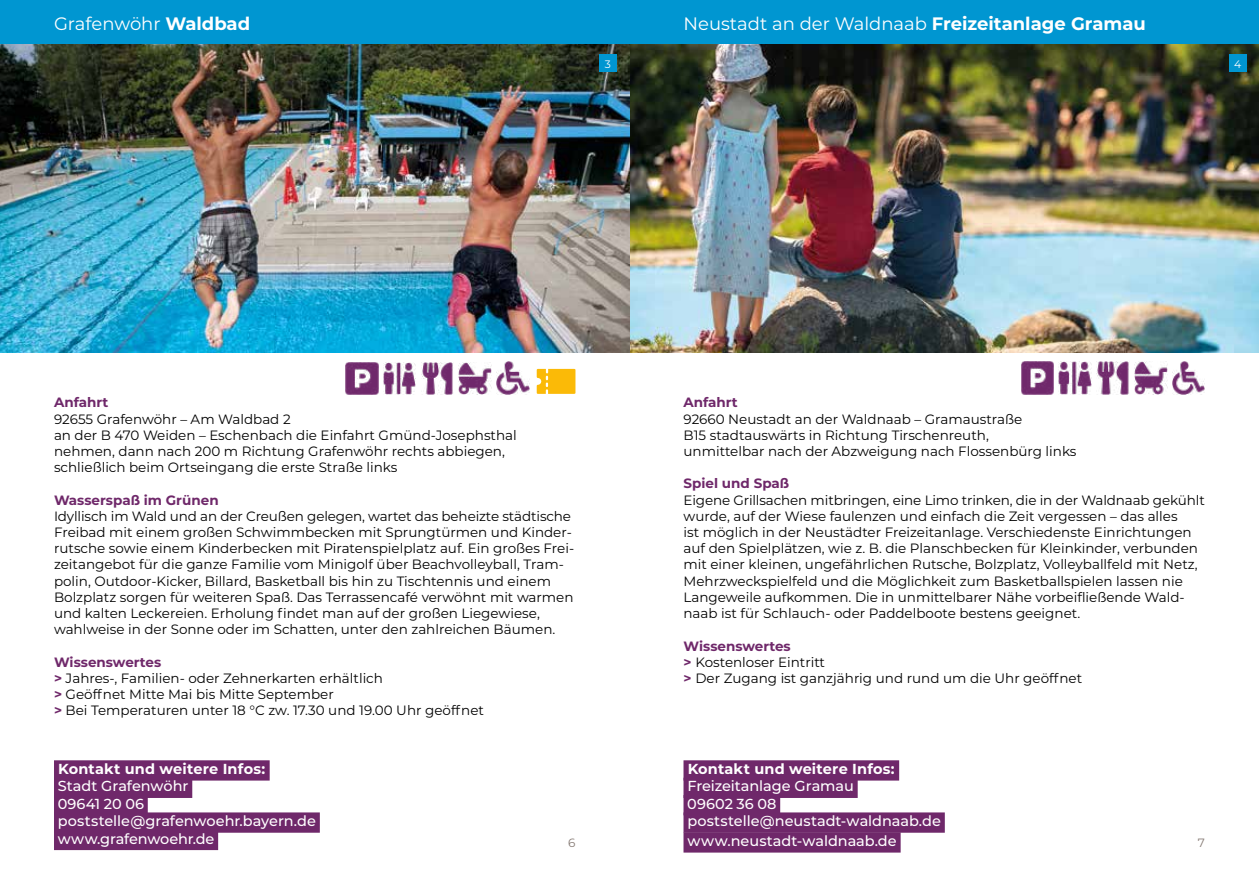
<style>
.page{position:relative;width:1259px;height:893px;background:#fff}
.page>*{position:absolute;margin:0;border:0;box-sizing:border-box;transform-origin:0 0}
.t1{font:18px "Montserrat";color:#fff}
.t2{font:500 14.55px/17.4px "Montserrat";color:#fff}
.t3{font:700 14.55px "Montserrat";letter-spacing:.01em;color:#fff}
.t4{font:13.5px/16.2px "Montserrat";color:#000}
.t5{font:700 13.5px "Montserrat";color:#6f286a}
.t6{font:12px "Montserrat";color:#857973}
.t7{font:10.8px "Montserrat";color:#fff}
.s1{font-weight:700}
.s2{font-weight:700;color:#6f286a}
</style>
<div class="page">
<img style="left:629px;top:43px;width:630px;height:310px">
<img style="left:1059px;top:362px;width:32px;height:32px">
<img style="left:1021px;top:362px;width:32px;height:32px">
<img style="left:1096px;top:362px;width:33px;height:32px">
<img style="left:1172px;top:362px;width:33px;height:32px">
<img style="left:497px;top:362px;width:32px;height:32px">
<img style="left:1134px;top:362px;width:33px;height:32px">
<div style="left:683px;top:760px;width:216px;height:21px;background:#6f286a"></div>
<div style="left:683px;top:778px;width:174px;height:20px;background:#6f286a"></div>
<div style="left:683px;top:795px;width:97px;height:20px;background:#6f286a"></div>
<div style="left:683px;top:812px;width:262px;height:21px;background:#6f286a"></div>
<div style="left:683px;top:832px;width:217px;height:21px;background:#6f286a"></div>
<div style="left:1228px;top:54px;width:18px;height:18px;background:#0096d1"></div>
<img style="left:0;top:43px;width:629px;height:310px">
<div style="left:0;top:0;width:1259px;height:43px;background:#0096d1"></div>
<img style="left:383px;top:362px;width:33px;height:33px">
<img style="left:345px;top:362px;width:33px;height:33px">
<img style="left:421px;top:362px;width:32px;height:33px">
<img style="left:459px;top:362px;width:32px;height:33px">
<div style="left:54px;top:760px;width:216px;height:21px;background:#6f286a"></div>
<div style="left:54px;top:778px;width:138px;height:20px;background:#6f286a"></div>
<div style="left:54px;top:795px;width:94px;height:20px;background:#6f286a"></div>
<div style="left:54px;top:812px;width:266px;height:21px;background:#6f286a"></div>
<div style="left:54px;top:830px;width:164px;height:20px;background:#6f286a"></div>
<div style="left:599px;top:54px;width:18px;height:18px;background:#0096d1"></div>
<svg style="left:537px;top:369px;width:38px;height:25px"></svg>
<h1 class="t1" style="left:54px;top:11px;width:198px">Grafenwöhr <span class="s1">Waldbad</span></h1>
<p class="t7" style="left:605px;top:57px;width:8px">3</p>
<h1 class="t1" style="left:683px;top:11px;width:464px">Neustadt an der Waldnaab <span class="s1">Freizeitanlage Gramau</span></h1>
<p class="t7" style="left:1234px;top:57px;width:9px">4</p>
<p class="t5" style="left:54px;top:393px;width:56px">Anfahrt</p>
<p class="t4" style="left:54px;top:410px;width:464px">92655 Grafenwöhr – Am Waldbad 2<br>an der B 470 Weiden – Eschenbach die Einfahrt Gmünd-Josephsthal nehmen, dann nach 200 m Richtung Grafenwöhr rechts abbiegen, schließlich beim Ortseingang die erste Straße links</p>
<p class="t5" style="left:54px;top:490px;width:166px">Wasserspaß im Grünen</p>
<p class="t4" style="left:54px;top:507px;width:521px">Idyllisch im Wald und an der Creußen gelegen, wartet das beheizte städtische Freibad mit einem großen Schwimmbecken mit Sprungtürmen und Kinder&shy;rutsche sowie einem Kinderbecken mit Piratenspielplatz auf. Ein großes Frei&shy;zeitangebot für die ganze Familie vom Minigolf über Beachvolleyball, Tram&shy;polin, Outdoor-Kicker, Billard, Basketball bis hin zu Tischtennis und einem Bolzplatz sorgen für weiteren Spaß. Das Terrassencafé verwöhnt mit warmen und kalten Leckereien. Erholung findet man auf der großen Liegewiese, wahlweise in der Sonne oder im Schatten, unter den zahlreichen Bäumen.</p>
<p class="t4" style="left:54px;top:653px;width:431px"><span class="s2">Wissenswertes<br>&gt;</span> Jahres-, Familien- oder Zehnerkarten erhältlich<br><span class="s2">&gt;</span> Geöffnet Mitte Mai bis Mitte September<br><span class="s2">&gt;</span> Bei Temperaturen unter 18 °C zw. 17.30 und 19.00 Uhr geöffnet</p>
<p class="t5" style="left:683px;top:393px;width:56px">Anfahrt</p>
<p class="t4" style="left:683px;top:410px;width:394px">92660 Neustadt an der Waldnaab – Gramaustraße<br>B15 stadtauswärts in Richtung Tirschenreuth,<br>unmittelbar nach der Abzweigung nach Flossenbürg links</p>
<p class="t5" style="left:683px;top:474px;width:107px">Spiel und Spaß</p>
<p class="t4" style="left:683px;top:491px;width:523px">Eigene Grillsachen mitbringen, eine Limo trinken, die in der Waldnaab gekühlt wurde, auf der Wiese faulenzen und einfach die Zeit vergessen – das alles<br>ist möglich in der Neustädter Freizeitanlage. Verschiedenste Einrichtungen auf den Spielplätzen, wie z. B. die Planschbecken für Kleinkinder, verbunden mit einer kleinen, ungefährlichen Rutsche, Bolzplatz, Volleyballfeld mit Netz, Mehrzweckspielfeld und die Möglichkeit zum Basketballspielen lassen nie Langeweile aufkommen. Die in unmittelbarer Nähe vorbeifließende Wald&shy;naab ist für Schlauch- oder Paddelboote bestens geeignet.</p>
<p class="t4" style="left:683px;top:637px;width:400px"><span class="s2">Wissenswertes<br>&gt;</span> Kostenloser Eintritt<br><span class="s2">&gt;</span> Der Zugang ist ganzjährig und rund um die Uhr geöffnet</p>
<p class="t3" style="left:58px;top:758px;width:208px">Kontakt und weitere Infos:</p>
<p class="t2" style="left:58px;top:777px;width:260px">Stadt Grafenwöhr<br>09641 20 06 poststelle@grafenwoehr.bayern.de www.grafenwoehr.de</p>
<p class="t3" style="left:688px;top:758px;width:208px">Kontakt und weitere Infos:</p>
<p class="t2" style="left:687px;top:777px;width:255px">Freizeitanlage Gramau<br>09602 36 08 poststelle@neustadt-waldnaab.de</p>
<p class="t2" style="left:687px;top:832px;width:211px">www.neustadt-waldnaab.de</p>
<p class="t6" style="left:568px;top:835px;width:9px">6</p>
<p class="t6" style="left:1198px;top:835px;width:9px">7</p>
</div>
